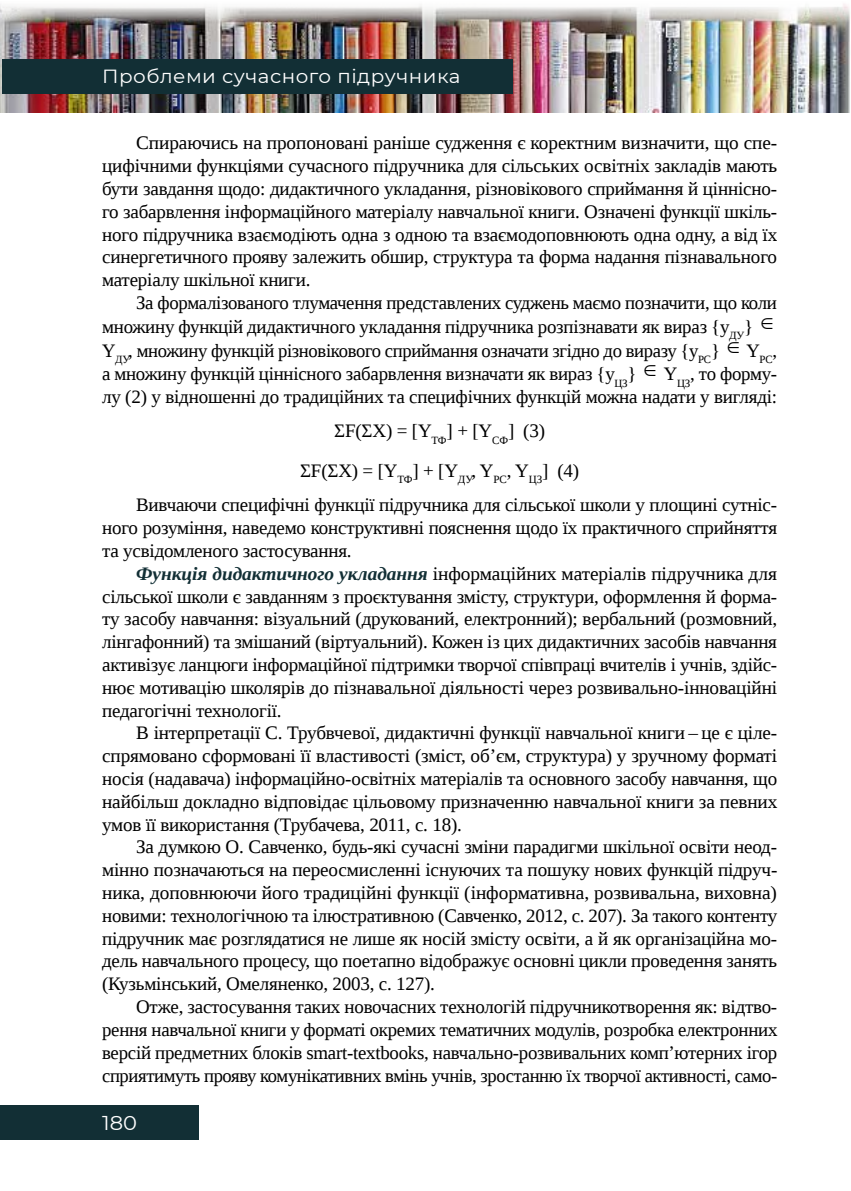
<style>
.page{position:relative;width:851px;height:1191px;background:#fff}
.page>*{position:absolute;margin:0;border:0;box-sizing:border-box;transform-origin:0 0}
.t1{font:20px "Montserrat";color:#fff;scale:1.05 1}
.t2{font:19px/22.8px "Liberation Serif";letter-spacing:-.01em;color:#000;text-align:justify}
.t3{font:19px "Montserrat";letter-spacing:.025em;color:#fff;scale:1.05 1}
.s1{font-weight:700;font-style:italic;color:#122f35}
</style>
<div class="page">
<img style="left:0;top:4px;width:850px;height:109px">
<div style="left:2px;top:60px;width:510px;height:34px;background:#122f35"></div>
<div style="left:0;top:1106px;width:198px;height:34px;background:#122f35"></div>
<p class="t3" style="left:102px;top:63px;width:343px">Проблеми сучасного підручника</p>
<p class="t2" style="left:102px;top:131px;width:676px;text-indent:34px">Спираючись на пропоновані раніше судження є коректним визначити, що спе&shy;цифічними функціями сучасного підручника для сільських освітніх закладів мають бути завдання щодо: дидактичного укладання, різновікового сприймання й ціннісно&shy;го забарвлення інформаційного матеріалу навчальної книги. Означені функції шкіль&shy;ного підручника взаємодіють одна з одною та взаємодоповнюють одна одну, а від їх синергетичного прояву залежить обшир, структура та форма надання пізнавального матеріалу шкільної книги.</p>
<p class="t2" style="left:102px;top:291px;width:676px;line-height:23.6px;text-indent:34px">За формалізованого тлумачення представлених суджень маємо позначити, що коли множину функцій дидактичного укладання підручника розпізнавати як вираз {y<sub>ДУ</sub>} ∈ Y<sub>ДУ</sub>, множину функцій різновікового сприймання означати згідно до виразу {y<sub>РС</sub>} ∈ Y<sub>РС</sub>, а множину функцій ціннісного забарвлення визначати як вираз {y<sub>ЦЗ</sub>} ∈ Y<sub>ЦЗ</sub>, то форму&shy;лу (2) у відношенні до традиційних та специфічних функцій можна надати у вигляді:</p>
<p class="t2" style="left:300px;top:411px;width:280px;line-height:39.8px;text-align:center">ΣF(ΣX) = [Y<sub>ТФ</sub>] + [Y<sub>СФ</sub>] (3)<br>ΣF(ΣX) = [Y<sub>ТФ</sub>] + [Y<sub>ДУ</sub>, Y<sub>РС</sub>, Y<sub>ЦЗ</sub>] (4)</p>
<p class="t2" style="left:102px;top:493px;width:676px;text-indent:34px">Вивчаючи специфічні функції підручника для сільської школи у площині сутніс&shy;ного розуміння, наведемо конструктивні пояснення щодо їх практичного сприйняття та усвідомленого застосування.</p>
<p class="t2" style="left:102px;top:562px;width:676px;text-indent:34px"><span class="s1">Функція дидактичного укладання</span> інформаційних матеріалів підручника для сільської школи є завданням з проєктування змісту, структури, оформлення й форма&shy;ту засобу навчання: візуальний (друкований, електронний); вербальний (розмовний, лінгафонний) та змішаний (віртуальний). Кожен із цих дидактичних засобів навчання активізує ланцюги інформаційної підтримки творчої співпраці вчителів і учнів, здійс&shy;нює мотивацію школярів до пізнавальної діяльності через розвивально-інноваційні педагогічні технології.</p>
<p class="t2" style="left:102px;top:721px;width:676px;text-indent:34px">В інтерпретації С. Трубвчевої, дидактичні функції навчальної книги – це є ціле&shy;спрямовано сформовані її властивості (зміст, об’єм, структура) у зручному форматі носія (надавача) інформаційно-освітніх матеріалів та основного засобу навчання, що найбільш докладно відповідає цільовому призначенню навчальної книги за певних умов її використання (Трубачева, 2011, с. 18).</p>
<p class="t2" style="left:102px;top:835px;width:676px;text-indent:34px">За думкою О. Савченко, будь-які сучасні зміни парадигми шкільної освіти неод&shy;мінно позначаються на переосмисленні існуючих та пошуку нових функцій підруч&shy;ника, доповнюючи його традиційні функції (інформативна, розвивальна, виховна) новими: технологічною та ілюстративною (Савченко, 2012, с. 207). За такого контенту підручник має розглядатися не лише як носій змісту освіти, а й як організаційна мо&shy;дель навчального процесу, що поетапно відображує основні цикли проведення занять (Кузьмінський, Омеляненко, 2003, с. 127).</p>
<p class="t2" style="left:102px;top:995px;width:676px;text-indent:34px">Отже, застосування таких новочасних технологій підручникотворення як: відтво&shy;рення навчальної книги у форматі окремих тематичних модулів, розробка електронних версій предметних блоків smart-textbooks, навчально-розвивальних комп’ютерних ігор сприятимуть прояву комунікативних вмінь учнів, зростанню їх творчої активності, само-</p>
<p class="t1" style="left:102px;top:1109px;width:35px">180</p>
</div>
